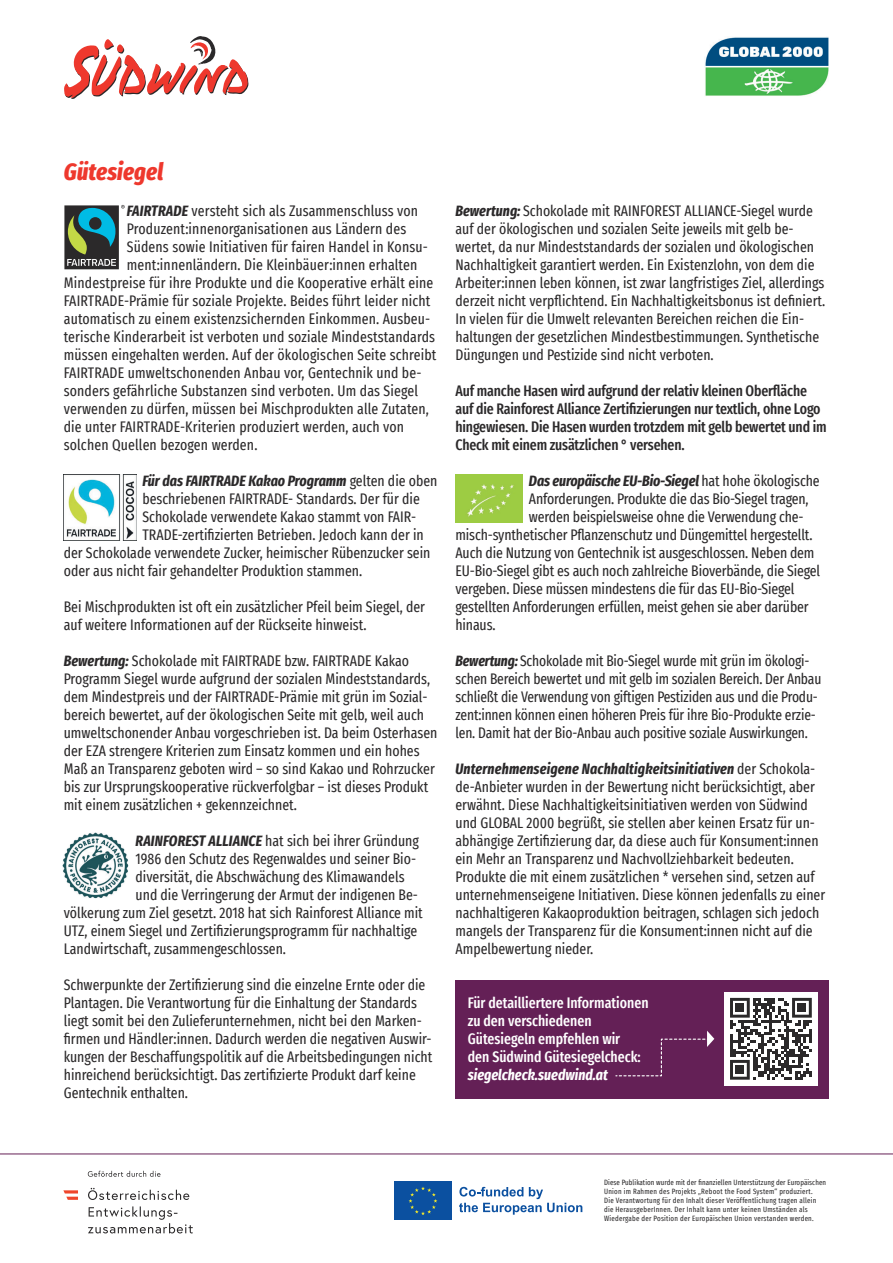
<style>
.page{position:relative;width:893px;height:1263px;background:#fff}
.page>*{position:absolute;margin:0;border:0;box-sizing:border-box;transform-origin:0 0}
.t1{font:italic 800 extra-condensed 24px "Fira Sans";letter-spacing:.01em;color:#ee382d}
.t2{font:extra-condensed 15px/18px "Fira Sans";color:#2b292a}
.t3{font:500 extra-condensed 15px/18px "Fira Sans";letter-spacing:-.01em;color:#2b292a}
.t4{font:500 extra-condensed 15px/18px "Fira Sans";color:#fff}
.t5{font:italic 700 extra-condensed 15px "Fira Sans";letter-spacing:-.01em;color:#2b292a}
.t6{font:italic 700 extra-condensed 15px "Fira Sans";color:#fff}
.t7{font:extra-condensed 7.5px/9px "Fira Sans";letter-spacing:.03em;color:#2b292a}
.s1{font-weight:700;font-style:italic}
.s2{font-weight:400;font-style:normal}
</style>
<div class="page">
<div style="left:455px;top:980px;width:374px;height:118px;background:#642056"></div>
<svg style="left:64px;top:205px;width:61px;height:65px"></svg>
<img style="left:64px;top:474px;width:72px;height:66px">
<svg style="left:64px;top:36px;width:185px;height:63px"></svg>
<img style="left:705px;top:37px;width:124px;height:59px">
<img style="left:455px;top:474px;width:68px;height:48px">
<img style="left:62px;top:866px;width:50px;height:32px">
<hr style="left:0;top:1153px;width:893px;height:1px;background:#642056">
<div style="left:724px;top:992px;width:93px;height:93px;background:#fff"></div>
<svg style="left:730px;top:998px;width:82px;height:82px"></svg>
<div style="left:736px;top:1003px;width:8px;height:9px;background:#2b292a"></div>
<div style="left:798px;top:1003px;width:8px;height:9px;background:#2b292a"></div>
<div style="left:736px;top:1065px;width:8px;height:9px;background:#2b292a"></div>
<svg style="left:615px;top:1031px;width:99px;height:46px"></svg>
<svg style="left:63px;top:1171px;width:130px;height:62px"></svg>
<svg style="left:394px;top:1181px;width:58px;height:1px"></svg>
<div style="left:394px;top:1182px;width:58px;height:38px;background:#0b50a0"></div>
<svg style="left:409px;top:1187px;width:28px;height:28px"></svg>
<svg style="left:459px;top:1187px;width:123px;height:28px"></svg>
<h1 class="t1" style="left:64px;top:160px;width:101px">G¸tesiegel</h1>
<p class="t2" style="left:127px;top:201px;width:293px"><span class="s1">FAIRTRADE</span> versteht sich als Zusammenschluss von</p>
<p class="t2" style="left:127px;top:219px;width:281px">Produzent:innenorganisationen aus Ländern des</p>
<p class="t2" style="left:127px;top:237px;width:303px">Südens sowie Initiativen für fairen Handel in Konsu-</p>
<p class="t2" style="left:127px;top:255px;width:292px">ment:innenländern. Die Kleinbäuer:innen erhalten</p>
<p class="t2" style="left:64px;top:273px;width:371px">Mindestpreise für ihre Produkte und die Kooperative erhält eine</p>
<p class="t2" style="left:64px;top:291px;width:368px">FAIRTRADE-Prämie für soziale Projekte. Beides führt leider nicht</p>
<p class="t2" style="left:64px;top:309px;width:368px">automatisch zu einem existenzsichernden Einkommen. Ausbeu-</p>
<p class="t2" style="left:64px;top:327px;width:373px">terische Kinderarbeit ist verboten und soziale Mindeststandards</p>
<p class="t2" style="left:64px;top:345px;width:374px">müssen eingehalten werden. Auf der ökologischen Seite schreibt</p>
<p class="t2" style="left:64px;top:363px;width:359px">FAIRTRADE umweltschonenden Anbau vor, Gentechnik und be-</p>
<p class="t2" style="left:64px;top:381px;width:356px">sonders gefährliche Substanzen sind verboten. Um das Siegel</p>
<p class="t2" style="left:64px;top:399px;width:367px">verwenden zu dürfen, müssen bei Mischprodukten alle Zutaten,</p>
<p class="t2" style="left:64px;top:417px;width:342px">die unter FAIRTRADE-Kriterien produziert werden, auch von</p>
<p class="t2" style="left:64px;top:435px;width:195px">solchen Quellen bezogen werden.</p>
<p class="t5" style="left:142px;top:473px;width:297px">Für das FAIRTRADE Kakao Programm <span class="s2">gelten die oben</span></p>
<p class="t2" style="left:142px;top:489px;width:279px">beschriebenen FAIRTRADE- Standards. Der für die</p>
<p class="t2" style="left:142px;top:507px;width:275px">Schokolade verwendete Kakao stammt von FAIR-</p>
<p class="t2" style="left:142px;top:525px;width:283px">TRADE-zertifizierten Betrieben. Jedoch kann der in</p>
<p class="t2" style="left:64px;top:543px;width:368px">der Schokolade verwendete Zucker, heimischer Rübenzucker sein</p>
<p class="t2" style="left:64px;top:561px;width:300px">oder aus nicht fair gehandelter Produktion stammen.</p>
<p class="t2" style="left:64px;top:597px;width:363px">Bei Mischprodukten ist oft ein zusätzlicher Pfeil beim Siegel, der auf weitere Informationen auf der Rückseite hinweist.</p>
<p class="t2" style="left:64px;top:651px;width:375px"><span class="s1">Bewertung:</span> Schokolade mit FAIRTRADE bzw. FAIRTRADE Kakao Programm Siegel wurde aufgrund der sozialen Mindeststandards, dem Mindestpreis und der FAIRTRADE-Prämie mit grün im Sozial&shy;bereich bewertet, auf der ökologischen Seite mit gelb, weil auch umweltschonender Anbau vorgeschrieben ist. Da beim Osterhasen der EZA strengere Kriterien zum Einsatz kommen und ein hohes Maß an Transparenz geboten wird – so sind Kakao und Rohrzucker bis zur Ursprungskooperative rückverfolgbar – ist dieses Produkt mit einem zusätzlichen + gekennzeichnet.</p>
<p class="t2" style="left:136px;top:831px;width:285px"><span class="s1">RAINFOREST ALLIANCE</span> hat sich bei ihrer Gründung</p>
<p class="t2" style="left:136px;top:849px;width:282px">1986 den Schutz des Regenwaldes und seiner Bio-</p>
<p class="t2" style="left:136px;top:867px;width:271px">diversität, die Abschwächung des Klimawandels</p>
<p class="t2" style="left:136px;top:885px;width:284px">und die Verringerung der Armut der indigenen Be-</p>
<p class="t2" style="left:64px;top:903px;width:361px">völkerung zum Ziel gesetzt. 2018 hat sich Rainforest Alliance mit</p>
<p class="t2" style="left:64px;top:921px;width:355px">UTZ, einem Siegel und Zertifizierungsprogramm für nachhaltige</p>
<p class="t2" style="left:64px;top:939px;width:224px">Landwirtschaft, zusammengeschlossen.</p>
<p class="t2" style="left:64px;top:975px;width:370px">Schwerpunkte der Zertifizierung sind die einzelne Ernte oder die Plantagen. Die Verantwortung für die Einhaltung der Standards liegt somit bei den Zulieferunternehmen, nicht bei den Marken&shy;firmen und Händler:innen. Dadurch werden die negativen Auswir&shy;kungen der Beschaffungspolitik auf die Arbeitsbedingungen nicht hinreichend berücksichtigt. Das zertifizierte Produkt darf keine Gentechnik enthalten.</p>
<p class="t2" style="left:455px;top:201px;width:371px"><span class="s1">Bewertung:</span> Schokolade mit RAINFOREST ALLIANCE-Siegel wurde auf der ökologischen und sozialen Seite jeweils mit gelb be&shy;wertet, da nur Mindeststandards der sozialen und ökologischen Nachhaltigkeit garantiert werden. Ein Existenzlohn, von dem die Arbeiter:innen leben können, ist zwar langfristiges Ziel, allerdings derzeit nicht verpflichtend. Ein Nachhaltigkeitsbonus ist definiert.<br>In vielen für die Umwelt relevanten Bereichen reichen die Ein&shy;haltungen der gesetzlichen Mindestbestimmungen. Synthetische Düngungen und Pestizide sind nicht verboten.</p>
<p class="t3" style="left:455px;top:381px;width:373px">Auf manche Hasen wird aufgrund der relativ kleinen Oberfläche auf die Rainforest Alliance Zertifizierungen nur textlich, ohne Logo hingewiesen. Die Hasen wurden trotzdem mit gelb bewertet und im Check mit einem zusätzlichen ° versehen.</p>
<p class="t5" style="left:529px;top:473px;width:292px">Das europäische EU-Bio-Siegel <span class="s2">hat hohe ökologische</span></p>
<p class="t2" style="left:529px;top:489px;width:281px">Anforderungen. Produkte die das Bio-Siegel tragen,</p>
<p class="t2" style="left:529px;top:507px;width:276px">werden beispielsweise ohne die Verwendung che-</p>
<p class="t2" style="left:455px;top:525px;width:359px">misch-synthetischer Pflanzenschutz und Düngemittel hergestellt.</p>
<p class="t2" style="left:455px;top:543px;width:360px">Auch die Nutzung von Gentechnik ist ausgeschlossen. Neben dem</p>
<p class="t2" style="left:455px;top:561px;width:366px">EU-Bio-Siegel gibt es auch noch zahlreiche Bioverbände, die Siegel</p>
<p class="t2" style="left:455px;top:579px;width:341px">vergeben. Diese müssen mindestens die für das EU-Bio-Siegel</p>
<p class="t2" style="left:455px;top:597px;width:355px">gestellten Anforderungen erfüllen, meist gehen sie aber darüber</p>
<p class="t2" style="left:455px;top:615px;width:42px">hinaus.</p>
<p class="t2" style="left:455px;top:651px;width:367px"><span class="s1">Bewertung:</span> Schokolade mit Bio-Siegel wurde mit grün im ökologi&shy;schen Bereich bewertet und mit gelb im sozialen Bereich. Der Anbau schließt die Verwendung von giftigen Pestiziden aus und die Produ&shy;zent:innen können einen höheren Preis für ihre Bio-Produkte erzie&shy;len. Damit hat der Bio-Anbau auch positive soziale Auswirkungen.</p>
<p class="t2" style="left:455px;top:759px;width:371px"><span class="s1">Unternehmenseigene Nachhaltigkeitsinitiativen</span> der Schokola&shy;de-Anbieter wurden in der Bewertung nicht berücksichtigt, aber erwähnt. Diese Nachhaltigkeitsinitiativen werden von Südwind und GLOBAL 2000 begrüßt, sie stellen aber keinen Ersatz für un&shy;abhängige Zertifizierung dar, da diese auch für Konsument:innen ein Mehr an Transparenz und Nachvollziehbarkeit bedeuten.<br>Produkte die mit einem zusätzlichen * versehen sind, setzen auf unternehmenseigene Initiativen. Diese können jedenfalls zu einer nachhaltigeren Kakaoproduktion beitragen, schlagen sich jedoch mangels der Transparenz für die Konsument:innen nicht auf die Ampelbewertung nieder.</p>
<p class="t4" style="left:468px;top:995px;width:182px">F¸r detailliertere Informationen zu den verschiedenen<br>G¸tesiegeln empfehlen wir<br>den S¸dwind G¸tesiegelcheck:</p>
<p class="t6" style="left:468px;top:1067px;width:142px">siegelcheck.suedwind.at</p>
<p class="t7" style="left:604px;top:1177px;width:223px">Diese Publikation wurde mit der finanziellen Unterstützung der Europäischen Union im Rahmen des Projekts „Reboot the Food System“ produziert.<br>Die Verantwortung für den Inhalt dieser Veröffentlichung tragen allein die HerausgeberInnen. Der Inhalt kann unter keinen Umständen als Wiedergabe der Position der Europäischen Union verstanden werden.</p>
</div>
